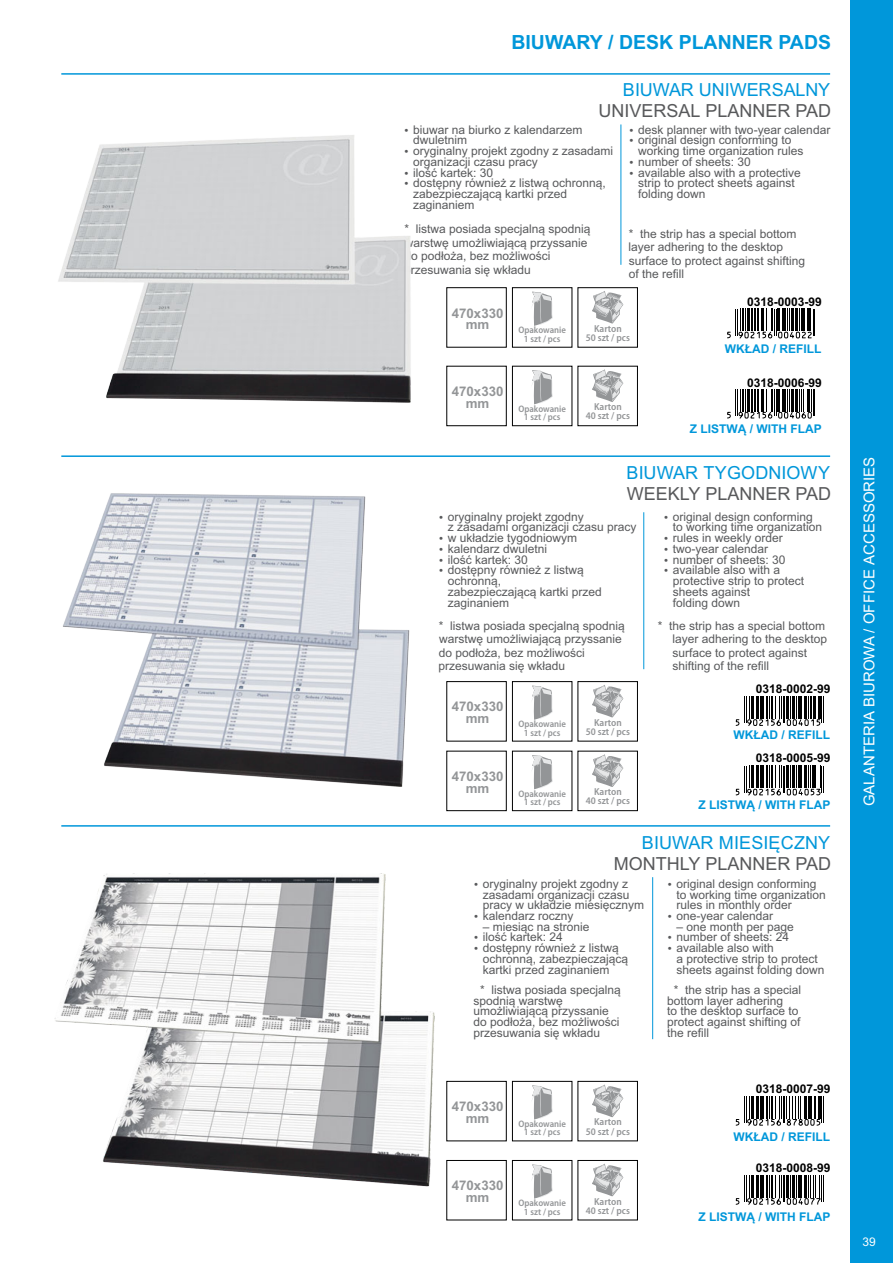
<style>
.page{position:relative;width:893px;height:1263px;background:#fff}
.page>*{position:absolute;margin:0;border:0;box-sizing:border-box;transform-origin:0 0}
.t1{font:700 19.5px "Arial";color:#0097da}
.t2{font:18px/21px "Arial";color:#58595b;text-align:right}
.t3{font:18px/21px "Arial";color:#0097da}
.t4{font:15px "Arial";color:#fff}
.t5{font:700 13.35px/11.9px "Arial";color:#939597;text-align:center}
.t6{font:12px/10.6px "Arial";color:#58595b}
.t7{font:700 12px "Arial";color:#0097da}
.t8{font:700 12px "Arial";color:#000}
.t9{font:12px "Arial";color:#fff}
.t10{font:600 semi-condensed 10.05px/9.1px "Myriad Pro";color:#939597;text-align:center}
.t11{font:600 semi-condensed 9.45px/8.6px "Myriad Pro";color:#939597;text-align:center}
.s1{color:#0097da}
.s2{color:#58595b}
</style>
<div class="page">
<img style="left:54px;top:874px;width:381px;height:313px">
<hr style="left:61px;top:73px;width:769px;height:2px;background:#0097da">
<hr style="left:61px;top:455px;width:769px;height:2px;background:#0097da">
<hr style="left:61px;top:825px;width:769px;height:2px;background:#0097da">
<hr style="left:620px;top:124px;width:1px;height:141px;background:#0097da">
<hr style="left:643px;top:512px;width:1px;height:157px;background:#0097da">
<hr style="left:652px;top:877px;width:1px;height:162px;background:#0097da">
<img style="left:58px;top:135px;width:390px;height:292px">
<img style="left:61px;top:455px;width:391px;height:372px">
<svg style="left:735px;top:696px;width:89px;height:30px"></svg>
<svg style="left:735px;top:766px;width:89px;height:30px"></svg>
<svg style="left:735px;top:1175px;width:89px;height:30px"></svg>
<svg style="left:727px;top:309px;width:88px;height:30px"></svg>
<svg style="left:727px;top:389px;width:88px;height:30px"></svg>
<svg style="left:735px;top:1096px;width:89px;height:30px"></svg>
<div style="left:446px;top:287px;width:61px;height:61px;border:1px solid #000"></div>
<div style="left:512px;top:287px;width:60px;height:61px;border:1px solid #000"></div>
<svg style="left:532px;top:292px;width:20px;height:34px"></svg>
<div style="left:577px;top:287px;width:61px;height:61px;border:1px solid #000"></div>
<svg style="left:592px;top:291px;width:31px;height:33px"></svg>
<div style="left:446px;top:366px;width:61px;height:60px;border:1px solid #000"></div>
<div style="left:512px;top:366px;width:60px;height:60px;border:1px solid #000"></div>
<svg style="left:532px;top:370px;width:20px;height:34px"></svg>
<div style="left:577px;top:366px;width:61px;height:60px;border:1px solid #000"></div>
<svg style="left:592px;top:369px;width:31px;height:33px"></svg>
<div style="left:446px;top:681px;width:61px;height:60px;border:1px solid #000"></div>
<div style="left:512px;top:681px;width:60px;height:60px;border:1px solid #000"></div>
<svg style="left:532px;top:685px;width:20px;height:35px"></svg>
<div style="left:577px;top:681px;width:61px;height:60px;border:1px solid #000"></div>
<svg style="left:592px;top:685px;width:31px;height:32px"></svg>
<div style="left:446px;top:751px;width:61px;height:60px;border:1px solid #000"></div>
<div style="left:512px;top:751px;width:60px;height:60px;border:1px solid #000"></div>
<svg style="left:532px;top:755px;width:20px;height:34px"></svg>
<div style="left:577px;top:751px;width:61px;height:60px;border:1px solid #000"></div>
<svg style="left:592px;top:754px;width:31px;height:33px"></svg>
<div style="left:446px;top:1081px;width:61px;height:60px;border:1px solid #000"></div>
<div style="left:512px;top:1081px;width:60px;height:60px;border:1px solid #000"></div>
<svg style="left:532px;top:1085px;width:20px;height:34px"></svg>
<div style="left:577px;top:1081px;width:61px;height:60px;border:1px solid #000"></div>
<svg style="left:592px;top:1084px;width:31px;height:33px"></svg>
<div style="left:446px;top:1160px;width:61px;height:60px;border:1px solid #000"></div>
<div style="left:512px;top:1160px;width:60px;height:60px;border:1px solid #000"></div>
<svg style="left:532px;top:1164px;width:20px;height:35px"></svg>
<div style="left:577px;top:1160px;width:61px;height:60px;border:1px solid #000"></div>
<svg style="left:592px;top:1163px;width:31px;height:33px"></svg>
<div style="left:850px;top:0;width:43px;height:1263px;background:#0097da"></div>
<p class="t1" style="left:511px;top:35px;width:321px">BIUWARY / DESK PLANNER PADS</p>
<p class="t2" style="left:598px;top:81px;width:234px"><span class="s1">BIUWAR UNIWERSALNY<br></span>UNIVERSAL PLANNER PAD</p>
<p class="t6" style="left:413px;top:125px;width:202px">biuwar na biurko z kalendarzem dwuletnim<br>oryginalny projekt zgodny z zasadami organizacji czasu pracy<br>ilość kartek: 30<br>dostępny również z listwą ochronną, zabezpieczającą kartki przed zaginaniem</p>
<p class="t6" style="left:404px;top:223px;width:188px;line-height:13.5px">* listwa posiada specjalną spodnią warstwę umożliwiającą przyssanie do podłoża, bez możliwości przesuwania się wkładu</p>
<p class="t6" style="left:638px;top:125px;width:194px">desk planner with two-year calendar original design conforming to working time organization rules number of sheets: 30<br>available also with a protective<br>strip to protect sheets against folding down</p>
<p class="t6" style="left:628px;top:228px;width:178px;line-height:13.5px">* the strip has a special bottom layer adhering to the desktop surface to protect against shifting of the refill</p>
<p class="t5" style="left:452px;top:308px;width:53px">470x330 mm</p>
<p class="t5" style="left:452px;top:387px;width:53px">470x330 mm</p>
<p class="t11" style="left:518px;top:326px;width:49px">Opakowanie<br>1 szt / pcs</p>
<p class="t10" style="left:586px;top:325px;width:46px">Karton<br>50 szt / pcs</p>
<p class="t11" style="left:518px;top:405px;width:49px">Opakowanie<br>1 szt / pcs</p>
<p class="t10" style="left:586px;top:403px;width:46px">Karton<br>40 szt / pcs</p>
<p class="t8" style="left:747px;top:298px;width:76px">0318-0003-99</p>
<p class="t7" style="left:725px;top:345px;width:98px">WKŁAD / REFILL</p>
<p class="t8" style="left:747px;top:378px;width:76px">0318-0006-99</p>
<p class="t7" style="left:690px;top:424px;width:133px">Z LISTWĄ / WITH FLAP</p>
<p class="t3" style="left:626px;top:464px;width:206px">BIUWAR TYGODNIOWY<br><span class="s2">WEEKLY PLANNER PAD</span></p>
<p class="t6" style="left:448px;top:512px;width:190px">oryginalny projekt zgodny<br>z zasadami organizacji czasu pracy w układzie tygodniowym<br>kalendarz dwuletni<br>ilość kartek: 30<br>dostępny również z listwą ochronną,<br>zabezpieczającą kartki przed zaginaniem</p>
<p class="t6" style="left:438px;top:620px;width:188px;line-height:13.5px">* listwa posiada specjalną spodnią warstwę umożliwiającą przyssanie do podłoża, bez możliwości przesuwania się wkładu</p>
<p class="t5" style="left:452px;top:702px;width:53px">470x330 mm</p>
<p class="t5" style="left:452px;top:771px;width:53px">470x330 mm</p>
<p class="t11" style="left:518px;top:720px;width:49px">Opakowanie<br>1 szt / pcs</p>
<p class="t10" style="left:586px;top:718px;width:46px">Karton<br>50 szt / pcs</p>
<p class="t11" style="left:518px;top:790px;width:49px">Opakowanie<br>1 szt / pcs</p>
<p class="t10" style="left:586px;top:788px;width:46px">Karton<br>40 szt / pcs</p>
<p class="t6" style="left:673px;top:512px;width:151px">original design conforming to working time organization rules in weekly order two-year calendar<br>number of sheets: 30 available also with a protective strip to protect sheets against<br>folding down</p>
<p class="t6" style="left:672px;top:620px;width:156px;line-height:13.5px;text-indent:-15px">* the strip has a special bottom layer adhering to the desktop surface to protect against shifting of the refill</p>
<p class="t8" style="left:756px;top:684px;width:76px">0318-0002-99</p>
<p class="t7" style="left:734px;top:730px;width:98px">WKŁAD / REFILL</p>
<p class="t8" style="left:756px;top:754px;width:76px">0318-0005-99</p>
<p class="t7" style="left:698px;top:800px;width:133px">Z LISTWĄ / WITH FLAP</p>
<p class="t2" style="left:614px;top:833px;width:219px"><span class="s1">BIUWAR MIESIĘCZNY<br></span>MONTHLY PLANNER PAD</p>
<p class="t6" style="left:483px;top:879px;width:163px">oryginalny projekt zgodny z zasadami organizacji czasu pracy w układzie miesięcznym kalendarz roczny</p>
<p class="t6" style="left:483px;top:922px;width:147px">– miesiąc na stronie<br>ilość kartek: 24<br>dostępny również z listwą ochronną, zabezpieczającą kartki przed zaginaniem</p>
<p class="t6" style="left:676px;top:879px;width:151px">original design conforming to working time organization rules in monthly order one-year calendar</p>
<p class="t6" style="left:676px;top:922px;width:150px">– one month per page number of sheets: 24 available also with<br>a protective strip to protect sheets against folding down</p>
<p class="t6" style="left:473px;top:985px;width:149px;text-indent:7px">* listwa posiada specjalną spodnią warstwę umożliwiającą przyssanie do podłoża, bez możliwości przesuwania się wkładu</p>
<p class="t6" style="left:667px;top:985px;width:136px;text-indent:7px">* the strip has a special bottom layer adhering<br>to the desktop surface to protect against shifting of the refill</p>
<p class="t5" style="left:452px;top:1102px;width:53px">470x330 mm</p>
<p class="t11" style="left:518px;top:1120px;width:49px">Opakowanie<br>1 szt / pcs</p>
<p class="t10" style="left:586px;top:1118px;width:46px">Karton<br>50 szt / pcs</p>
<p class="t5" style="left:452px;top:1181px;width:53px">470x330 mm</p>
<p class="t11" style="left:518px;top:1199px;width:49px">Opakowanie<br>1 szt / pcs</p>
<p class="t10" style="left:586px;top:1197px;width:46px">Karton<br>40 szt / pcs</p>
<p class="t8" style="left:756px;top:1084px;width:76px">0318-0007-99</p>
<p class="t7" style="left:734px;top:1132px;width:98px">WKŁAD / REFILL</p>
<p class="t8" style="left:756px;top:1163px;width:76px">0318-0008-99</p>
<p class="t7" style="left:698px;top:1212px;width:133px">Z LISTWĄ / WITH FLAP</p>
<p class="t4" style="left:864px;top:806px;width:351px;rotate:-90deg">GALANTERIA BIUROWA / OFFICE ACCESSORIES</p>
<p class="t9" style="left:862px;top:1237px;width:15px">39</p>
</div>
